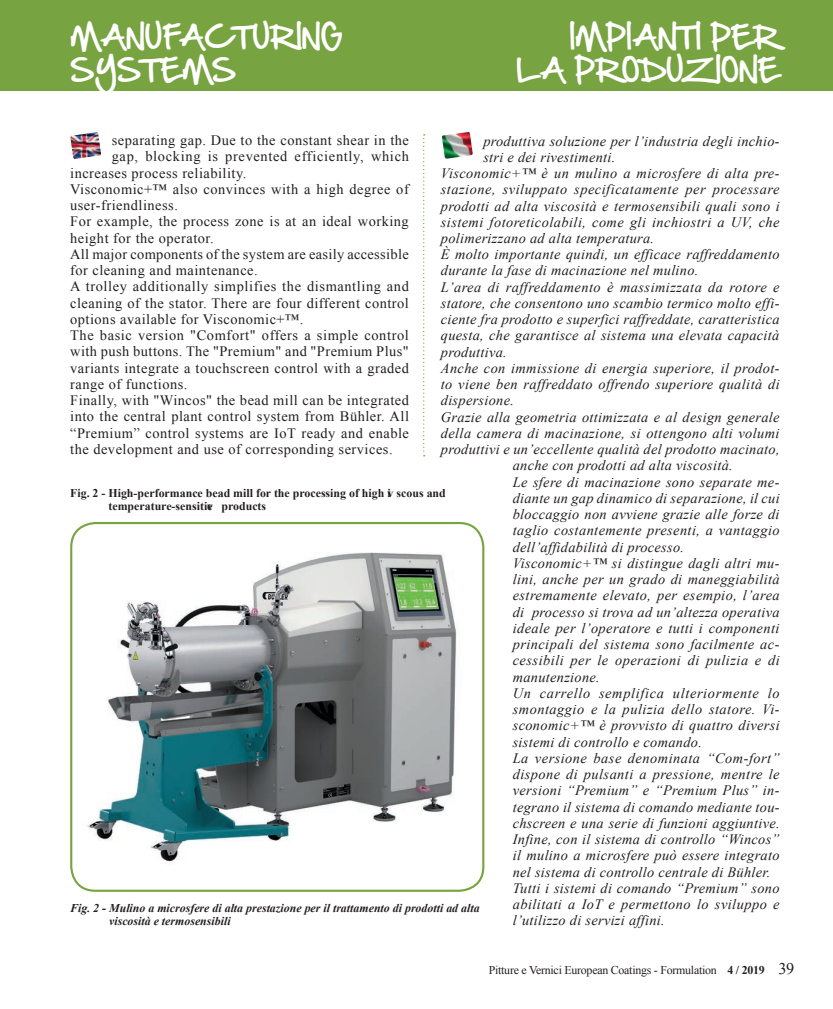
<style>
.page{position:relative;width:833px;height:1009px;background:#fff}
.page>*{position:absolute;margin:0;border:0;box-sizing:border-box;transform-origin:0 0}
.t1{font:27.5px/32.5px "Hand Of Sean";color:#fff}
.t2{font:italic 14.38px "Times New Roman";letter-spacing:.02em;color:#231f20}
.t3{font:14.38px "Times New Roman";letter-spacing:.035em;color:#231f20}
.t4{font:italic 14.38px "Times New Roman";letter-spacing:.045em;color:#231f20}
.t5{font:italic 700 11.88px/13.1px "Times New Roman";color:#231f20}
.t6{font:700 11.88px/13.1px "Times New Roman";color:#231f20}
.t7{font:11.88px "Times New Roman";letter-spacing:-.02em;color:#231f20}
.s1{font-weight:700}
.s2{font-size:16.25px}
</style>
<div class="page">
<div style="left:0;top:0;width:832px;height:91px;background:#78a341"></div>
<svg style="left:423px;top:134px;width:1px;height:322px"></svg>
<img style="left:70px;top:132px;width:31px;height:27px">
<img style="left:442px;top:132px;width:30px;height:27px">
<img style="left:71px;top:534px;width:412px;height:341px">
<div style="left:70px;top:522px;width:414px;height:370px;border:2px solid #78a341;border-radius:24px"></div>
<h1 class="t1" style="left:70px;top:21px;width:274px">MANUFACTURING<br>SYSTEMS</h1>
<h1 class="t1" style="left:516px;top:21px;width:264px;text-align:right">IMPIANTI PER<br>LA PRODUZIONE</h1>
<p class="t3" style="left:112px;top:131px;width:298px">separating gap. Due to the constant shear in the</p>
<p class="t3" style="left:112px;top:147px;width:298px">gap, blocking is prevented efficiently, which</p>
<p class="t3" style="left:70px;top:163px;width:177px">increases process reliability.</p>
<p class="t3" style="left:70px;top:179px;width:340px">Visconomic+™ also convinces with a high degree of</p>
<p class="t3" style="left:70px;top:196px;width:108px">user-friendliness.</p>
<p class="t3" style="left:70px;top:212px;width:340px">For example, the process zone is at an ideal working</p>
<p class="t3" style="left:70px;top:228px;width:144px">height for the operator.</p>
<p class="t3" style="left:70px;top:244px;width:340px">All major components of the system are easily accessible</p>
<p class="t3" style="left:70px;top:261px;width:188px">for cleaning and maintenance.</p>
<p class="t3" style="left:70px;top:277px;width:340px">A trolley additionally simplifies the dismantling and</p>
<p class="t3" style="left:70px;top:293px;width:340px">cleaning of the stator. There are four different control</p>
<p class="t3" style="left:70px;top:309px;width:233px">options available for Visconomic+™.</p>
<p class="t3" style="left:70px;top:326px;width:340px">The basic version "Comfort" offers a simple control</p>
<p class="t3" style="left:70px;top:342px;width:339px">with push buttons. The "Premium" and "Premium Plus"</p>
<p class="t3" style="left:70px;top:358px;width:340px">variants integrate a touchscreen control with a graded</p>
<p class="t3" style="left:70px;top:374px;width:118px">range of functions.</p>
<p class="t3" style="left:70px;top:391px;width:340px">Finally, with "Wincos" the bead mill can be integrated</p>
<p class="t3" style="left:70px;top:407px;width:340px">into the central plant control system from Bühler. All</p>
<p class="t3" style="left:70px;top:423px;width:340px">“Premium” control systems are IoT ready and enable</p>
<p class="t3" style="left:70px;top:439px;width:323px">the development and use of corresponding services.</p>
<p class="t6" style="left:108px;top:486px;width:339px;text-indent:-38px">Fig. 2 - High-performance bead mill for the processing of high vi scous and temperature-sensitive products</p>
<p class="t2" style="left:483px;top:131px;width:298px">produttiva soluzione per l’industria degli inchio-</p>
<p class="t2" style="left:483px;top:147px;width:133px">stri e dei rivestimenti.</p>
<p class="t2" style="left:440px;top:163px;width:340px">Visconomic+™ è un mulino a microsfere di alta pre-</p>
<p class="t2" style="left:440px;top:180px;width:340px">stazione, sviluppato specificatamente per processare</p>
<p class="t2" style="left:440px;top:196px;width:340px">prodotti ad alta viscosità e termosensibili quali sono i</p>
<p class="t2" style="left:440px;top:212px;width:340px">sistemi fotoreticolabili, come gli inchiostri a UV, che</p>
<p class="t2" style="left:440px;top:228px;width:215px">polimerizzano ad alta temperatura.</p>
<p class="t2" style="left:440px;top:245px;width:340px">È molto importante quindi, un efficace raffreddamento</p>
<p class="t2" style="left:440px;top:261px;width:259px">durante la fase di macinazione nel mulino.</p>
<p class="t2" style="left:440px;top:277px;width:340px">L’area di raffreddamento è massimizzata da rotore e</p>
<p class="t2" style="left:440px;top:293px;width:340px">statore, che consentono uno scambio termico molto effi-</p>
<p class="t2" style="left:440px;top:309px;width:340px">ciente fra prodotto e superfici raffreddate, caratteristica</p>
<p class="t2" style="left:440px;top:326px;width:340px">questa, che garantisce al sistema una elevata capacità</p>
<p class="t2" style="left:440px;top:342px;width:67px">produttiva.</p>
<p class="t2" style="left:440px;top:358px;width:340px">Anche con immissione di energia superiore, il prodot-</p>
<p class="t2" style="left:440px;top:374px;width:340px">to viene ben raffreddato offrendo superiore qualità di</p>
<p class="t2" style="left:440px;top:391px;width:75px">dispersione.</p>
<p class="t2" style="left:440px;top:407px;width:340px">Grazie alla geometria ottimizzata e al design generale</p>
<p class="t2" style="left:440px;top:423px;width:340px">della camera di macinazione, si ottengono alti volumi</p>
<p class="t2" style="left:440px;top:439px;width:340px">produttivi e un’eccellente qualità del prodotto macinato,</p>
<p class="t2" style="left:512px;top:456px;width:221px">anche con prodotti ad alta viscosità.</p>
<p class="t2" style="left:512px;top:472px;width:268px">Le sfere di macinazione sono separate me-</p>
<p class="t2" style="left:512px;top:488px;width:268px">diante un gap dinamico di separazione, il cui</p>
<p class="t2" style="left:512px;top:504px;width:268px">bloccaggio non avviene grazie alle forze di</p>
<p class="t2" style="left:512px;top:521px;width:268px">taglio costantemente presenti, a vantaggio</p>
<p class="t2" style="left:512px;top:537px;width:173px">dell’affidabilità di processo.</p>
<p class="t2" style="left:512px;top:553px;width:268px">Visconomic+™ si distingue dagli altri mu-</p>
<p class="t2" style="left:512px;top:569px;width:268px">lini, anche per un grado di maneggiabilità</p>
<p class="t2" style="left:512px;top:586px;width:268px">estremamente elevato, per esempio, l’area</p>
<p class="t2" style="left:512px;top:602px;width:268px">di processo si trova ad un’altezza operativa</p>
<p class="t2" style="left:512px;top:618px;width:268px">ideale per l’operatore e tutti i componenti</p>
<p class="t2" style="left:512px;top:634px;width:268px">principali del sistema sono facilmente ac-</p>
<p class="t2" style="left:512px;top:651px;width:268px">cessibili per le operazioni di pulizia e di</p>
<p class="t2" style="left:512px;top:667px;width:88px">manutenzione.</p>
<p class="t4" style="left:512px;top:683px;width:268px">Un carrello semplifica ulteriormente lo</p>
<p class="t2" style="left:512px;top:699px;width:268px">smontaggio e la pulizia dello statore. Vi-</p>
<p class="t2" style="left:512px;top:716px;width:268px">sconomic+™ è provvisto di quattro diversi</p>
<p class="t2" style="left:512px;top:732px;width:190px">sistemi di controllo e comando.</p>
<p class="t2" style="left:512px;top:748px;width:268px">La versione base denominata “Com-fort”</p>
<p class="t2" style="left:512px;top:764px;width:268px">dispone di pulsanti a pressione, mentre le</p>
<p class="t2" style="left:512px;top:781px;width:268px">versioni “Premium” e “Premium Plus” in-</p>
<p class="t2" style="left:512px;top:797px;width:268px">tegrano il sistema di comando mediante tou-</p>
<p class="t2" style="left:512px;top:813px;width:268px">chscreen e una serie di funzioni aggiuntive.</p>
<p class="t2" style="left:512px;top:829px;width:268px">Infine, con il sistema di controllo “Wincos”</p>
<p class="t2" style="left:512px;top:846px;width:268px">il mulino a microsfere può essere integrato</p>
<p class="t2" style="left:512px;top:862px;width:259px">nel sistema di controllo centrale di Bühler.</p>
<p class="t2" style="left:512px;top:878px;width:268px">Tutti i sistemi di comando “Premium” sono</p>
<p class="t2" style="left:512px;top:894px;width:268px">abilitati a IoT e permettono lo sviluppo e</p>
<p class="t2" style="left:512px;top:910px;width:153px">l’utilizzo di servizi affini.</p>
<p class="t5" style="left:109px;top:901px;width:372px;text-indent:-39px">Fig. 2 - Mulino a microsfere di alta prestazione per il trattamento di prodotti ad alta viscosità e termosensibili</p>
<p class="t7" style="left:488px;top:962px;width:306px">Pitture e Vernici European Coatings - Formulation <span class="s1">4 / 2019</span> <span class="s2">39</span></p>
</div>
